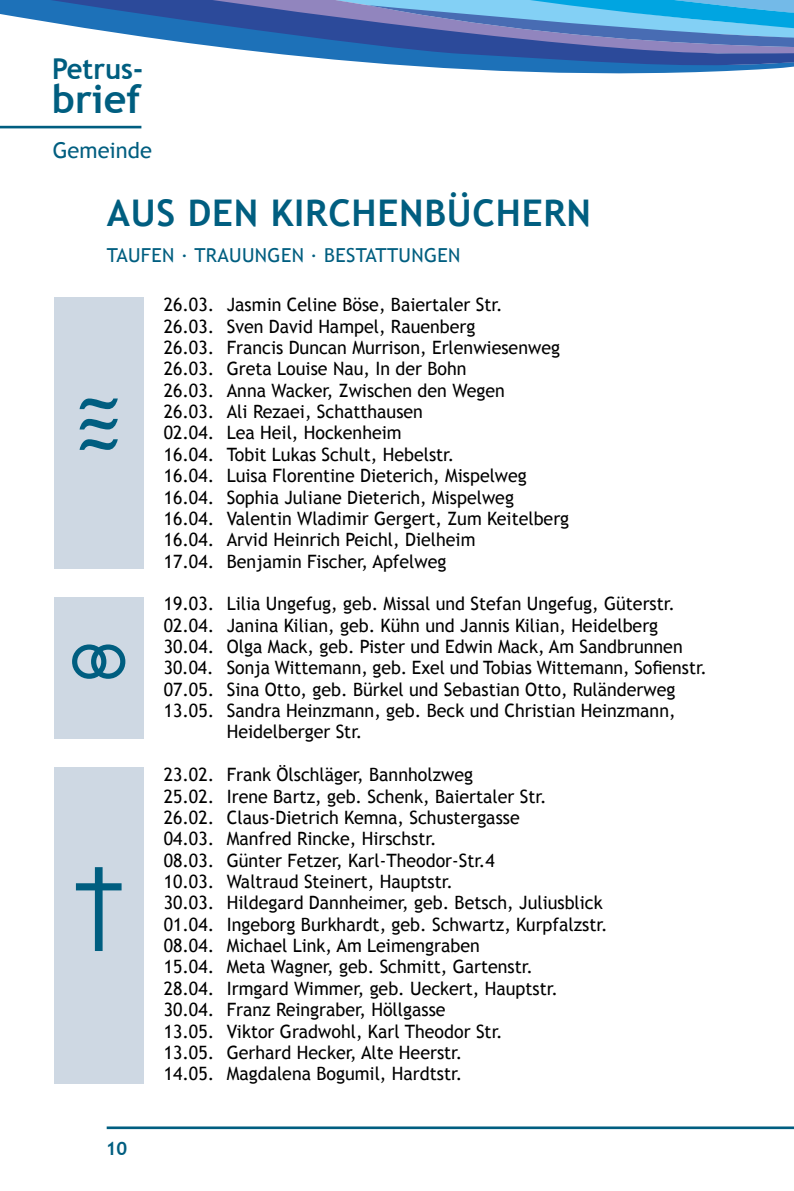
<style>
.page{position:relative;width:794px;height:1191px;background:#fff}
.page>*{position:absolute;margin:0;border:0;box-sizing:border-box;transform-origin:0 0}
.t1{font:140px "Trebuchet MS";color:#005e80}
.t2{font:105px "Trebuchet MS";color:#005e80}
.t3{font:700 39.55px "Trebuchet MS";color:#005e80}
.t4{font:700 36.75px "Trebuchet MS";letter-spacing:.02em;color:#005e80}
.t5{font:700 28.88px "Trebuchet MS";color:#005e80;scale:.95 1}
.t6{font:21.88px "Trebuchet MS";color:#005e80}
.t7{font:19.25px "Trebuchet MS";letter-spacing:.02em;color:#005e80}
.t8{font:18.38px/21.3px "Trebuchet MS";color:#000}
.t9{font:18.38px "Trebuchet MS";color:#000;scale:.96 1}
.t10{font:700 18.38px "Trebuchet MS";color:#005e80}
</style>
<div class="page">
<svg style="left:445px;top:68px;width:335px;height:6px;fill:#1d71b8"></svg>
<svg style="left:0;top:0;width:794px;height:68px"></svg>
<hr style="left:0;top:126px;width:141px;height:2px;background:#005e80">
<hr style="left:107px;top:1126px;width:687px;height:3px;background:#005e80">
<div style="left:54px;top:298px;width:90px;height:271px;background:#ced8e3"></div>
<div style="left:54px;top:767px;width:90px;height:316px;background:#ced8e3"></div>
<svg style="left:76px;top:867px;width:46px;height:84px"></svg>
<div style="left:54px;top:597px;width:90px;height:142px;background:#ced8e3"></div>
<h3 class="t5" style="left:52px;top:50px;width:97px">Petrus-</h3>
<h3 class="t3" style="left:52px;top:74px;width:90px">brief</h3>
<p class="t6" style="left:53px;top:137px;width:101px">Gemeinde</p>
<h3 class="t4" style="left:107px;top:190px;width:486px">AUS DEN KIRCHENBÜCHERN</h3>
<p class="t7" style="left:107px;top:244px;width:355px">TAUFEN · TRAUUNGEN · BESTATTUNGEN</p>
<h2 class="t2" style="left:71px;top:356px;width:57px">~~~</h2>
<h1 class="t1" style="left:64px;top:576px;width:70px">◦ ◦</h1>
<p class="t10" style="left:106px;top:1136px;width:23px">10</p>
<p class="t8" style="left:164px;top:294px;width:407px">26.03. Jasmin Celine Böse, Baiertaler Str.<br>26.03. Sven David Hampel, Rauenberg<br>26.03. Francis Duncan Murrison, Erlenwiesenweg 26.03. Greta Louise Nau, In der Bohn<br>26.03. Anna Wacker, Zwischen den Wegen<br>26.03. Ali Rezaei, Schatthausen<br>02.04. Lea Heil, Hockenheim<br>16.04. Tobit Lukas Schult, Hebelstr.<br>16.04. Luisa Florentine Dieterich, Mispelweg 16.04. Sophia Juliane Dieterich, Mispelweg<br>16.04. Valentin Wladimir Gergert, Zum Keitelberg 16.04. Arvid Heinrich Peichl, Dielheim<br>17.04. Benjamin Fischer, Apfelweg</p>
<p class="t8" style="left:164px;top:593px;width:513px">19.03. Lilia Ungefug, geb. Missal und Stefan Ungefug, Güterstr.</p>
<p class="t8" style="left:164px;top:615px;width:496px">02.04. Janina Kilian, geb. Kühn und Jannis Kilian, Heidelberg</p>
<p class="t8" style="left:164px;top:636px;width:520px">30.04. Olga Mack, geb. Pister und Edwin Mack, Am Sandbrunnen</p>
<p class="t9" style="left:164px;top:657px;width:567px">30.04. Sonja Wittemann, geb. Exel und Tobias Wittemann, Sofienstr.</p>
<p class="t8" style="left:164px;top:679px;width:513px">07.05. Sina Otto, geb. Bürkel und Sebastian Otto, Ruländerweg</p>
<p class="t8" style="left:164px;top:700px;width:513px">13.05. Sandra Heinzmann, geb. Beck und Christian Heinzmann,</p>
<p class="t8" style="left:227px;top:721px;width:137px">Heidelberger Str.</p>
<p class="t8" style="left:164px;top:764px;width:445px">23.02. Frank Ölschläger, Bannholzweg<br>25.02. Irene Bartz, geb. Schenk, Baiertaler Str.<br>26.02. Claus-Dietrich Kemna, Schustergasse<br>04.03. Manfred Rincke, Hirschstr.<br>08.03. Günter Fetzer, Karl-Theodor-Str.4<br>10.03. Waltraud Steinert, Hauptstr.<br>30.03. Hildegard Dannheimer, geb. Betsch, Juliusblick 01.04. Ingeborg Burkhardt, geb. Schwartz, Kurpfalzstr.<br>08.04. Michael Link, Am Leimengraben<br>15.04. Meta Wagner, geb. Schmitt, Gartenstr.<br>28.04. Irmgard Wimmer, geb. Ueckert, Hauptstr.<br>30.04. Franz Reingraber, Höllgasse<br>13.05. Viktor Gradwohl, Karl Theodor Str.<br>13.05. Gerhard Hecker, Alte Heerstr.<br>14.05. Magdalena Bogumil, Hardtstr.</p>
</div>
